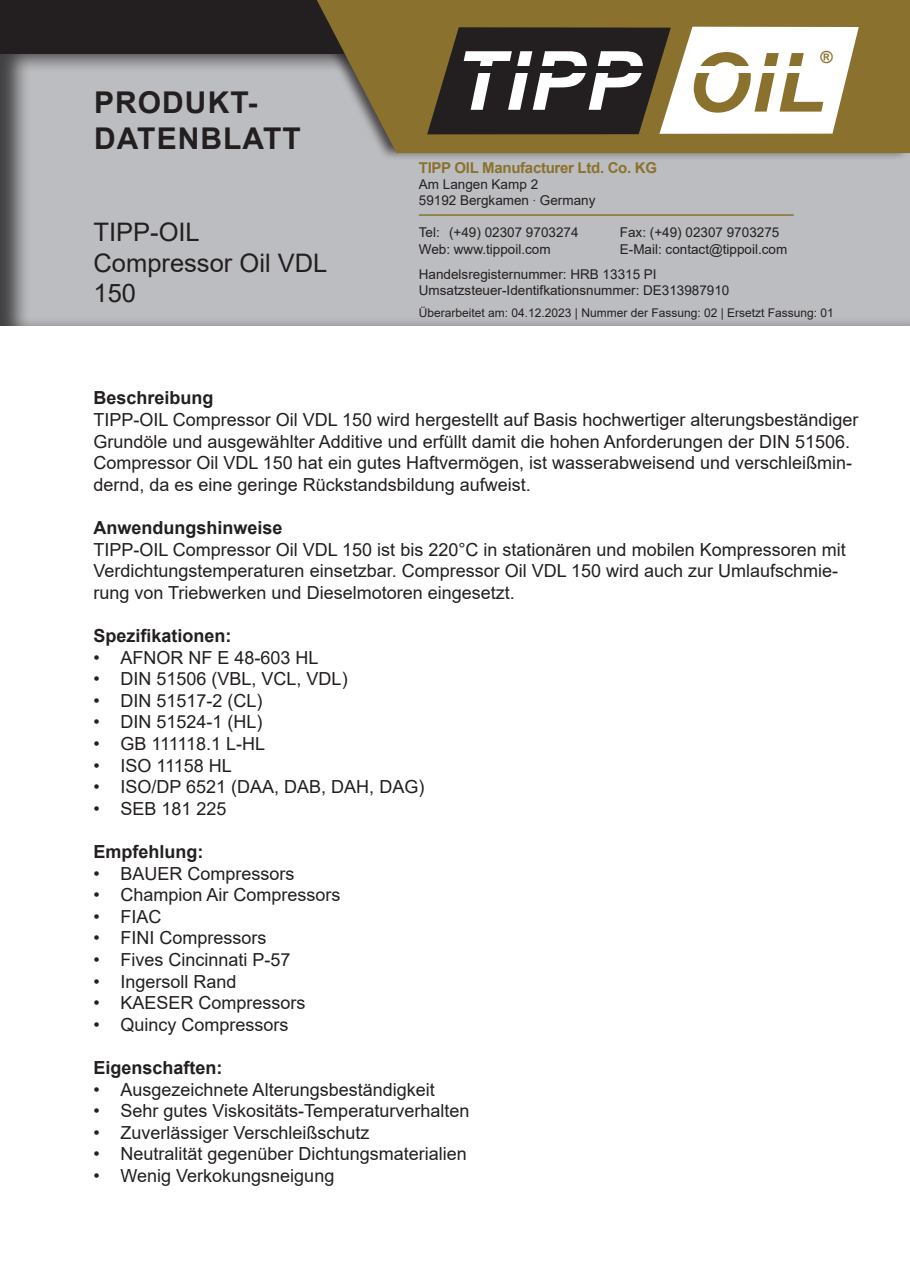
<style>
.page{position:relative;width:910px;height:1280px;background:#fff}
.page>*{position:absolute;margin:0;border:0;box-sizing:border-box;transform-origin:0 0}
.t1{font:italic 700 81.75px "Arial";letter-spacing:.015em;color:#fff}
.t2{font:700 30px/36px "Arial";letter-spacing:.035em;color:#231f20}
.t3{font:25.5px/30.6px "Arial";color:#231f20}
.t4{font:18px/21.6px "Arial";color:#231f20}
.t5{font:700 18px "Arial";color:#231f20}
.t6{font:18px "Arial";letter-spacing:-.075em;color:#231f20}
.t7{font:700 16.65px "Arial";color:#8a722e}
.t8{font:700 15px "Arial";letter-spacing:-.02em;color:#8a722e}
.t9{font:13.5px/16.2px "Arial";color:#231f20}
.t10{font:12px "Arial";color:#231f20}
.s1{color:#8a722e}
.s2{font-family:"Helvetica Neue LT Std";font-weight:100;font-stretch:condensed}
</style>
<div class="page">
<div style="left:0;top:52px;width:910px;height:276px;background:#231f20;opacity:.75"></div>
<div style="left:0;top:0;width:910px;height:53px;background:#231f20"></div>
<div style="left:300px;top:0;width:610px;height:161px;background:#231f20;opacity:.75"></div>
<svg style="left:317px;top:0;width:593px;height:153px;background:#8b773c"></svg>
<svg style="left:427px;top:27px;width:432px;height:107px"></svg>
<div style="left:454px;top:51px;width:183px;height:77px;background:#231f20"></div>
<div style="left:477px;top:66px;width:171px;height:7px;background:#231f20"></div>
<div style="left:694px;top:66px;width:109px;height:6px;background:#fff"></div>
<hr style="left:419px;top:214px;width:375px;height:2px;background:#8a722e">
<h2 class="t2" style="left:94px;top:85px;width:208px">PRODUKT-<br>DATENBLATT</h2>
<p class="t3" style="left:94px;top:217px;width:108px">TIPP-OIL</p>
<p class="t3" style="left:94px;top:247px;width:235px">Compressor Oil VDL<br>150</p>
<h1 class="t1" style="left:454px;top:27px;width:373px">TIPP <span class="s1">OIL</span></h1>
<p class="t7" style="left:820px;top:47px;width:14px">®</p>
<p class="t8" style="left:419px;top:157px;width:240px">TIPP OIL Manufacturer Ltd. Co. KG</p>
<p class="t9" style="left:419px;top:176px;width:178px">Am Langen Kamp 2<br>59192 Bergkamen <span class="s2">·</span> Germany</p>
<p class="t9" style="left:419px;top:224px;width:161px">Tel: (+49) 02307 9703274</p>
<p class="t9" style="left:620px;top:224px;width:161px">Fax: (+49) 02307 9703275</p>
<p class="t9" style="left:419px;top:241px;width:133px">Web: www.tippoil.com</p>
<p class="t9" style="left:419px;top:236px;width:370px;line-height:25.2px;text-indent:201px">E-Mail: contact@tippoil.com<br>Handelsregisternummer: HRB 13315 PI</p>
<p class="t9" style="left:419px;top:282px;width:312px">Umsatzsteuer-Identifkationsnummer: DE313987910</p>
<p class="t10" style="left:419px;top:305px;width:417px">Überarbeitet am: 04.12.2023 | Nummer der Fassung: 02 | Ersetzt Fassung: 01</p>
<p class="t5" style="left:94px;top:385px;width:122px">Beschreibung</p>
<p class="t4" style="left:94px;top:409px;width:766px">TIPP-OIL Compressor Oil VDL 150 wird hergestellt auf Basis hochwertiger alterungsbeständiger Grundöle und ausgewählter Additive und erfüllt damit die hohen Anforderungen der DIN 51506.<br>Compressor Oil VDL 150 hat ein gutes Haftvermögen, ist wasserabweisend und verschleißmin&shy;dernd, da es eine geringe Rückstandsbildung aufweist.</p>
<p class="t5" style="left:94px;top:515px;width:191px">Anwendungshinweise</p>
<p class="t4" style="left:94px;top:538px;width:754px">TIPP-OIL Compressor Oil VDL 150 ist bis 220°C in stationären und mobilen Kompressoren mit<br>Verdichtungstemperaturen einsetzbar. Compressor Oil VDL 150 wird auch zur Umlaufschmie&shy;rung von Triebwerken und Dieselmotoren eingesetzt.</p>
<p class="t5" style="left:94px;top:623px;width:140px">Spezifikationen:</p>
<p class="t4" style="left:94px;top:646px;width:227px">• AFNOR NF E 48-603 HL</p>
<p class="t4" style="left:94px;top:668px;width:256px">• DIN 51506 (VBL, VCL, VDL)</p>
<p class="t4" style="left:94px;top:689px;width:171px">• DIN 51517-2 (CL)</p>
<p class="t4" style="left:94px;top:711px;width:171px">• DIN 51524-1 (HL)</p>
<p class="t6" style="left:94px;top:731px;width:173px">• GB 111118.1 L-HL</p>
<p class="t4" style="left:94px;top:754px;width:140px">• ISO 11158 HL</p>
<p class="t4" style="left:94px;top:776px;width:332px">• ISO/DP 6521 (DAA, DAB, DAH, DAG)</p>
<p class="t4" style="left:94px;top:797px;width:135px">• SEB 181 225</p>
<p class="t5" style="left:94px;top:839px;width:111px">Empfehlung:</p>
<p class="t4" style="left:94px;top:862px;width:203px">• BAUER Compressors</p>
<p class="t4" style="left:94px;top:884px;width:249px">• Champion Air Compressors</p>
<p class="t4" style="left:94px;top:905px;width:70px">• FIAC</p>
<p class="t4" style="left:94px;top:927px;width:175px">• FINI Compressors</p>
<p class="t4" style="left:94px;top:949px;width:199px">• Fives Cincinnati P-57</p>
<p class="t4" style="left:94px;top:970px;width:145px">• Ingersoll Rand</p>
<p class="t4" style="left:94px;top:992px;width:214px">• KAESER Compressors</p>
<p class="t4" style="left:94px;top:1013px;width:197px">• Quincy Compressors</p>
<p class="t5" style="left:94px;top:1055px;width:131px">Eigenschaften:</p>
<p class="t4" style="left:94px;top:1078px;width:343px">• Ausgezeichnete Alterungsbeständigkeit</p>
<p class="t4" style="left:94px;top:1100px;width:377px">• Sehr gutes Viskositäts-Temperaturverhalten</p>
<p class="t4" style="left:94px;top:1121px;width:278px">• Zuverlässiger Verschleißschutz</p>
<p class="t4" style="left:94px;top:1143px;width:375px">• Neutralität gegenüber Dichtungsmaterialien</p>
<p class="t4" style="left:94px;top:1165px;width:242px">• Wenig Verkokungsneigung</p>
</div>
